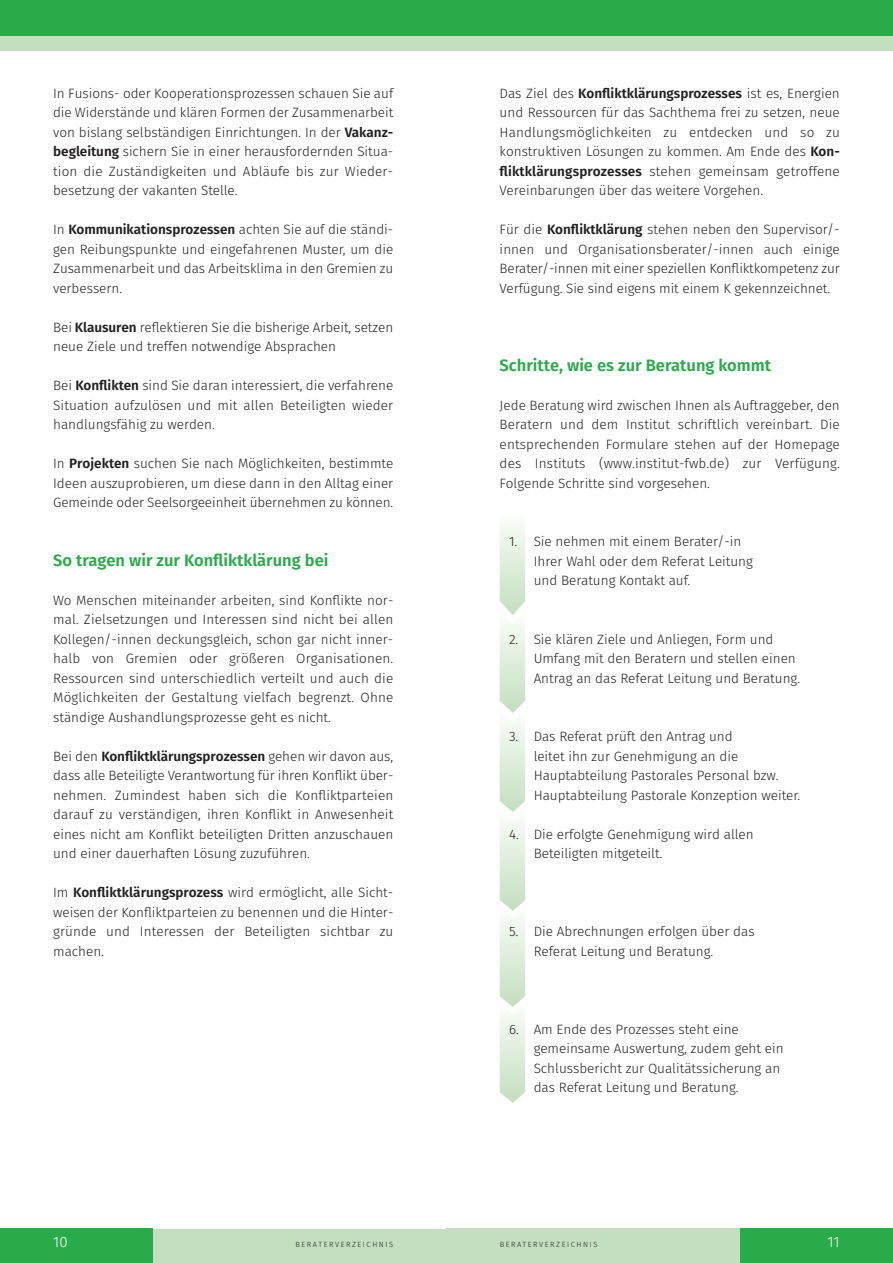
<style>
.page{position:relative;width:893px;height:1263px;background:#fff}
.page>*{position:absolute;margin:0;border:0;box-sizing:border-box;transform-origin:0 0}
.t1{font:600 16.5px "Fira Sans";color:#29ab4a}
.t2{font:300 15px "Fira Sans";color:#fff}
.t3{font:300 13.5px/19.5px "Fira Sans";color:#231f20;text-align:justify}
.t4{font:300 7.5px "Fira Sans";letter-spacing:.21em;color:#231f20}
.s1{font-weight:600}
</style>
<div class="page">
<div style="left:0;top:0;width:446px;height:36px;background:#29ab4a"></div>
<div style="left:0;top:36px;width:446px;height:15px;background:#c3dfbf"></div>
<div style="left:0;top:1229px;width:153px;height:34px;background:#29ab4a"></div>
<div style="left:153px;top:1229px;width:293px;height:34px;background:#c3dfbf"></div>
<div style="left:446px;top:0;width:447px;height:36px;background:#29ab4a"></div>
<div style="left:446px;top:36px;width:447px;height:15px;background:#c3dfbf"></div>
<div style="left:740px;top:1229px;width:153px;height:34px;background:#29ab4a"></div>
<div style="left:446px;top:1229px;width:294px;height:34px;background:#c3dfbf"></div>
<svg style="left:500px;top:527px;width:25px;height:576px"></svg>
<p class="t3" style="left:53px;top:84px;width:342px">In Fusions- oder Kooperationsprozessen schauen Sie auf die Widerstände und klären Formen der Zusammenarbeit von bislang selbständigen Einrichtungen. In der <span class="s1">vakanz&shy;begleitung</span> sichern Sie in einer herausfordernden Situa&shy;tion die Zuständigkeiten und Abläufe bis zur Wieder&shy;besetzung der vakanten Stelle.</p>
<p class="t3" style="left:53px;top:221px;width:342px">In <span class="s1">Kommunikationsprozessen</span> achten Sie auf die ständi&shy;gen Reibungspunkte und eingefahrenen Muster, um die Zusammenarbeit und das Arbeitsklima in den Gremien zu verbessern.</p>
<p class="t3" style="left:53px;top:318px;width:342px">Bei <span class="s1">Klausuren</span> reflektieren Sie die bisherige Arbeit, setzen neue Ziele und treffen notwendige Absprachen</p>
<p class="t3" style="left:53px;top:377px;width:342px">Bei <span class="s1">Konflikten</span> sind Sie daran interessiert, die verfahrene Situation aufzulösen und mit allen Beteiligten wieder handlungsfähig zu werden.</p>
<p class="t3" style="left:53px;top:455px;width:342px">In <span class="s1">Projekten</span> suchen Sie nach Möglichkeiten, bestimmte Ideen auszuprobieren, um diese dann in den Alltag einer Gemeinde oder Seelsorgeeinheit übernehmen zu können.</p>
<p class="t1" style="left:53px;top:553px;width:277px">so tragen wir zur Konfliktklärung bei</p>
<p class="t3" style="left:53px;top:591px;width:342px">Wo Menschen miteinander arbeiten, sind Konflikte nor&shy;mal. Zielsetzungen und Interessen sind nicht bei allen Kollegen/-innen deckungsgleich, schon gar nicht inner&shy;halb von Gremien oder größeren Organisationen.<br>Ressourcen sind unterschiedlich verteilt und auch die Möglichkeiten der Gestaltung vielfach begrenzt. Ohne ständige Aushandlungsprozesse geht es nicht.</p>
<p class="t3" style="left:53px;top:747px;width:342px">Bei den <span class="s1">Konfliktklärungsprozessen</span> gehen wir davon aus, dass alle Beteiligte Verantwortung für ihren Konflikt über&shy;nehmen. Zumindest haben sich die Konfliktparteien darauf zu verständigen, ihren Konflikt in Anwesenheit eines nicht am Konflikt beteiligten Dritten anzuschauen und einer dauerhaften Lösung zuzuführen.</p>
<p class="t3" style="left:53px;top:884px;width:342px">Im <span class="s1">Konfliktklärungsprozess</span> wird ermöglicht, alle Sicht&shy;weisen der Konfliktparteien zu benennen und die Hinter&shy;gründe und Interessen der Beteiligten sichtbar zu machen.</p>
<p class="t3" style="left:500px;top:84px;width:342px">Das Ziel des <span class="s1">Konfliktklärungsprozesses</span> ist es, Energien und Ressourcen für das Sachthema frei zu setzen, neue Handlungsmöglichkeiten zu entdecken und so zu konstruktiven Lösungen zu kommen. Am Ende des <span class="s1">Kon&shy;fliktklärungsprozesses</span> stehen gemeinsam getroffene Vereinbarungen über das weitere Vorgehen.</p>
<p class="t3" style="left:500px;top:221px;width:342px">Für die <span class="s1">Konfliktklärung</span> stehen neben den Supervisor/- innen und Organisationsberater/-innen auch einige Berater/-innen mit einer speziellen Konfliktkompetenz zur Verfügung. Sie sind eigens mit einem K gekennzeichnet.</p>
<p class="t1" style="left:500px;top:358px;width:273px">schritte, wie es zur Beratung kommt</p>
<p class="t3" style="left:500px;top:396px;width:342px">Jede Beratung wird zwischen Ihnen als Auftraggeber, den Beratern und dem Institut schriftlich vereinbart. Die entsprechenden Formulare stehen auf der Homepage des Instituts (www.institut-fwb.de) zur Verfügung.<br>Folgende Schritte sind vorgesehen.</p>
<p class="t3" style="left:534px;top:533px;width:221px;text-align:left;text-indent:-25px">1. Sie nehmen mit einem Berater/-in<br>Ihrer Wahl oder dem Referat Leitung und Beratung Kontakt auf.</p>
<p class="t3" style="left:534px;top:630px;width:268px;text-align:left;text-indent:-25px">2. Sie klären Ziele und Anliegen, Form und<br>Umfang mit den Beratern und stellen einen<br>Antrag an das Referat Leitung und Beratung.</p>
<p class="t3" style="left:534px;top:728px;width:268px;text-align:left;text-indent:-25px">3. Das Referat prüft den Antrag und<br>leitet ihn zur Genehmigung an die Hauptabteilung Pastorales Personal bzw.<br>Hauptabteilung Pastorale Konzeption weiter.</p>
<p class="t3" style="left:534px;top:825px;width:222px;text-indent:-25px">4. Die erfolgte Genehmigung wird allen<br>Beteiligten mitgeteilt.</p>
<p class="t3" style="left:534px;top:923px;width:222px;text-indent:-25px">5. Die Abrechnungen erfolgen über das<br>Referat Leitung und Beratung.</p>
<p class="t3" style="left:534px;top:1020px;width:252px;text-align:left;text-indent:-25px">6. Am Ende des Prozesses steht eine gemeinsame Auswertung, zudem geht ein Schlussbericht zur Qualitätssicherung an das Referat Leitung und Beratung.</p>
<p class="t2" style="left:53px;top:1236px;width:16px">10</p>
<p class="t4" style="left:295px;top:1242px;width:99px">BERATERVERZEICHNIS</p>
<p class="t4" style="left:500px;top:1242px;width:99px">BERATERVERZEICHNIS</p>
<p class="t2" style="left:827px;top:1236px;width:14px">11</p>
</div>
